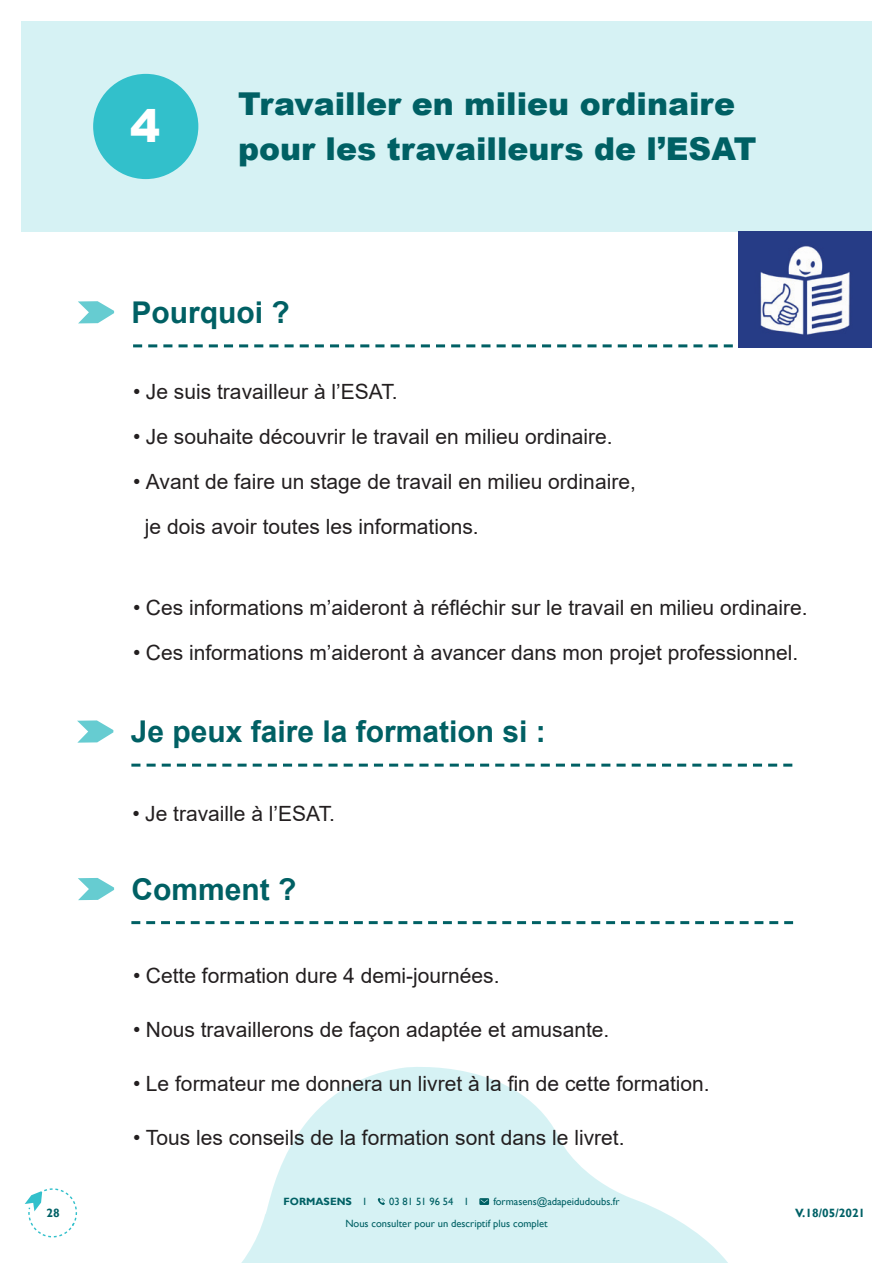
<style>
.page{position:relative;width:893px;height:1263px;background:#fff}
.page>*{position:absolute;margin:0;border:0;box-sizing:border-box;transform-origin:0 0}
.t1{font:900 45px "Arial";color:#fff}
.t2{font:900 31.5px/45px "Arial";color:#006064}
.t3{font:700 30px "Arial";color:#006064}
.t4{font:21px/45px "Arial";color:#231f20}
.t5{font:700 12px "Gill Sans";color:#006166}
.t6{font:10.5px/22.5px "Gill Sans";color:#006064}
.t7{font:700 10.5px "Gill Sans";color:#006064}
.s1{font-weight:400}
</style>
<div class="page">
<div style="left:21px;top:21px;width:851px;height:211px;background:#d6f2f4"></div>
<div style="left:93px;top:74px;width:105px;height:105px;background:#32c0cb;border-radius:50%"></div>
<svg style="left:77px;top:1067px;width:651px;height:196px"></svg>
<svg style="left:78px;top:301px;width:36px;height:22px"></svg>
<svg style="left:133px;top:344px;width:600px;height:3px"></svg>
<svg style="left:25px;top:1188px;width:52px;height:49px"></svg>
<svg style="left:378px;top:1198px;width:7px;height:7px"></svg>
<svg style="left:479px;top:1198px;width:10px;height:7px"></svg>
<svg style="left:77px;top:720px;width:36px;height:23px"></svg>
<svg style="left:131px;top:764px;width:661px;height:3px"></svg>
<svg style="left:131px;top:921px;width:662px;height:3px"></svg>
<svg style="left:78px;top:878px;width:36px;height:22px"></svg>
<img style="left:739px;top:232px;width:133px;height:115px">
<p class="t5" style="left:47px;top:1205px;width:15px">28</p>
<h1 class="t1" style="left:130px;top:93px;width:32px">4</h1>
<h2 class="t2" style="left:238px;top:81px;width:520px">Travailler en milieu ordinaire pour les travailleurs de l’ESAT</h2>
<h3 class="t3" style="left:131px;top:291px;width:160px">Pourquoi ?</h3>
<p class="t4" style="left:133px;top:369px;width:266px">• Je suis travailleur à l’ESAT.</p>
<p class="t4" style="left:133px;top:414px;width:481px">• Je souhaite découvrir le travail en milieu ordinaire.</p>
<p class="t4" style="left:145px;top:459px;width:492px;text-indent:-12px">• Avant de faire un stage de travail en milieu ordinaire, je dois avoir toutes les informations.</p>
<p class="t4" style="left:133px;top:585px;width:676px">• Ces informations m’aideront à réfléchir sur le travail en milieu ordinaire.</p>
<p class="t4" style="left:133px;top:630px;width:667px">• Ces informations m’aideront à avancer dans mon projet professionnel.</p>
<h3 class="t3" style="left:131px;top:711px;width:417px">Je peux faire la formation si :</h3>
<p class="t4" style="left:132px;top:790px;width:204px">• Je travaille à l’ESAT.</p>
<h3 class="t3" style="left:131px;top:868px;width:166px">Comment ?</h3>
<p class="t4" style="left:133px;top:952px;width:368px">• Cette formation dure 4 demi-journées.</p>
<p class="t4" style="left:133px;top:1006px;width:478px">• Nous travaillerons de façon adaptée et amusante.</p>
<p class="t4" style="left:133px;top:1060px;width:578px">• Le formateur me donnera un livret à la fin de cette formation.</p>
<p class="t4" style="left:133px;top:1114px;width:493px">• Tous les conseils de la formation sont dans le livret.</p>
<p class="t6" style="left:345px;top:1190px;width:276px;text-indent:148px">formasens@adapeidudoubs.fr<br>Nous consulter pour un descriptif plus complet</p>
<p class="t7" style="left:284px;top:1195px;width:84px">FORMASENS <span class="s1">I</span></p>
<p class="t6" style="left:389px;top:1190px;width:80px">03 81 51 96 54 I</p>
<p class="t5" style="left:795px;top:1205px;width:72px">V.18/05/2021</p>
</div>
